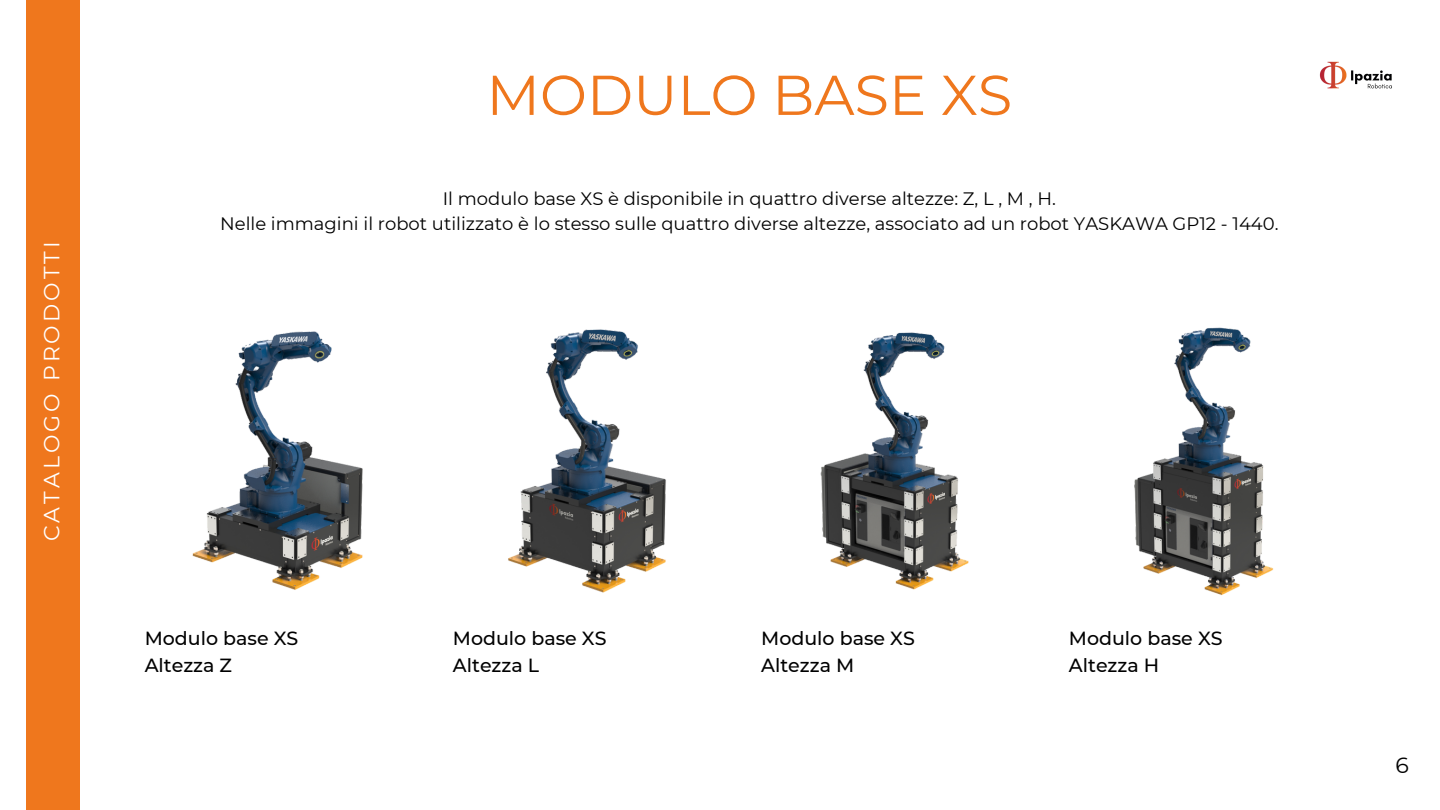
<style>
.page{position:relative;width:1440px;height:810px;background:#fff}
.page>*{position:absolute;margin:0;border:0;box-sizing:border-box;transform-origin:0 0}
.t1{font:56px "Montserrat";color:#ef771d}
.t2{font:22px "Montserrat";letter-spacing:.14em;color:#fff}
.t3{font:22px "Montserrat";color:#000}
.t4{font:500 19px/26.2px "Montserrat";color:#000}
.t5{font:18px/24.8px "Montserrat";color:#000;text-align:center}
</style>
<div class="page">
<img style="left:1134px;top:327px;width:140px;height:268px">
<img style="left:820px;top:332px;width:149px;height:258px">
<img style="left:508px;top:329px;width:158px;height:264px">
<img style="left:192px;top:331px;width:171px;height:259px">
<div style="left:26px;top:0;width:53px;height:810px;background:#ef771d"></div>
<img style="left:1319px;top:61px;width:73px;height:28px">
<p class="t2" style="left:38px;top:541px;width:302px;rotate:-90deg">CATALOGO PRODOTTI</p>
<h1 class="t1" style="left:486px;top:61px;width:527px">MODULO BASE XS</h1>
<p class="t5" style="left:220px;top:186px;width:1060px">Il modulo base XS è disponibile in quattro diverse altezze: Z, L , M , H.<br>Nelle immagini il robot utilizzato è lo stesso sulle quattro diverse altezze, associato ad un robot YASKAWA GP12 - 1440.</p>
<p class="t4" style="left:145px;top:625px;width:155px">Modulo base XS<br>Altezza Z</p>
<p class="t4" style="left:453px;top:625px;width:155px">Modulo base XS<br>Altezza L</p>
<p class="t4" style="left:761px;top:625px;width:155px">Modulo base XS<br>Altezza M</p>
<p class="t4" style="left:1069px;top:625px;width:155px">Modulo base XS<br>Altezza H</p>
<p class="t3" style="left:1395px;top:752px;width:15px">6</p>
</div>
